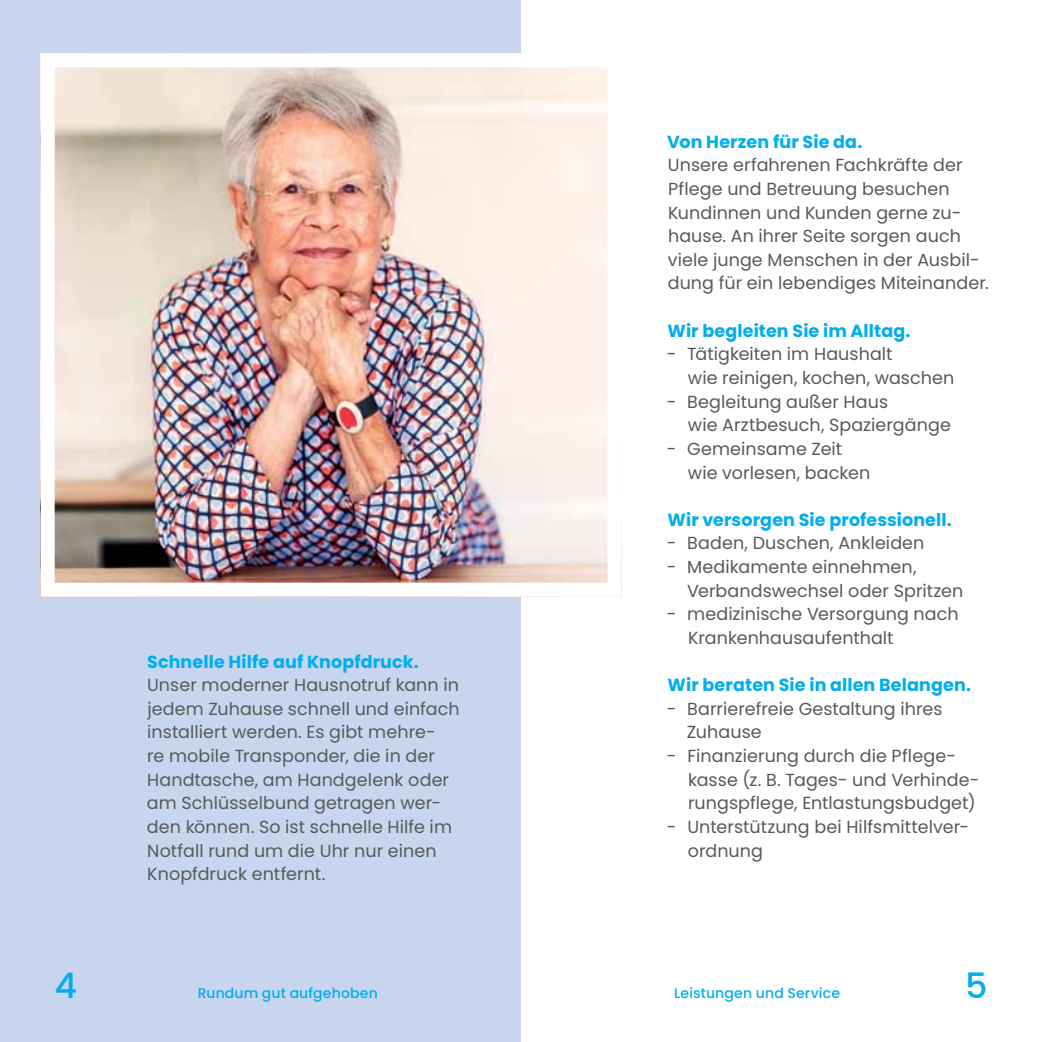
<style>
.page{position:relative;width:1042px;height:1042px;background:#fff}
.page>*{position:absolute;margin:0;border:0;box-sizing:border-box;transform-origin:0 0}
.t1{font:500 35px "Poppins";color:#00aeef}
.t2{font:17.5px/23.6px "Poppins";letter-spacing:.005em;color:#58595b}
.t3{font:700 17.5px "Poppins";letter-spacing:.005em;color:#00aeef}
.t4{font:500 14px "Poppins";letter-spacing:.01em;color:#00aeef}
</style>
<div class="page">
<div style="left:0;top:0;width:521px;height:1042px;background:#c7d6ee"></div>
<img style="left:56px;top:68px;width:550px;height:514px">
<div style="left:41px;top:53px;width:580px;height:544px;border:14px solid #fff"></div>
<h1 class="t1" style="left:55px;top:966px;width:24px">4</h1>
<p class="t3" style="left:147px;top:651px;width:273px">Schnelle Hilfe auf Knopfdruck.</p>
<p class="t2" style="left:147px;top:673px;width:314px">Unser moderner Hausnotruf kann in jedem Zuhause schnell und einfach installiert werden. Es gibt mehre-<br>re mobile Transponder, die in der<br>Handtasche, am Handgelenk oder am Schlüsselbund getragen wer&shy;den können. So ist schnelle Hilfe im<br>Notfall rund um die Uhr nur einen<br>Knopfdruck entfernt.</p>
<p class="t3" style="left:667px;top:131px;width:196px">Von Herzen für Sie da.</p>
<p class="t2" style="left:668px;top:153px;width:322px">Unsere erfahrenen Fachkräfte der Pflege und Betreuung besuchen Kundinnen und Kunden gerne zu&shy;hause. An ihrer Seite sorgen auch viele junge Menschen in der Ausbil&shy;dung für ein lebendiges Miteinander.</p>
<p class="t3" style="left:667px;top:320px;width:244px">Wir begleiten Sie im Alltag.</p>
<p class="t2" style="left:688px;top:342px;width:268px;text-indent:-21px">- Tätigkeiten im Haushalt<br>wie reinigen, kochen, waschen</p>
<p class="t2" style="left:688px;top:390px;width:264px;text-indent:-21px">- Begleitung außer Haus<br>wie Arztbesuch, Spaziergänge</p>
<p class="t2" style="left:688px;top:437px;width:184px;text-indent:-21px">- Gemeinsame Zeit wie vorlesen, backen</p>
<p class="t3" style="left:667px;top:509px;width:286px">Wir versorgen Sie professionell.</p>
<p class="t2" style="left:667px;top:531px;width:259px">- Baden, Duschen, Ankleiden</p>
<p class="t2" style="left:687px;top:555px;width:278px;text-indent:-20px">- Medikamente einnehmen,<br>Verbandswechsel oder Spritzen</p>
<p class="t2" style="left:688px;top:602px;width:272px;text-indent:-21px">- medizinische Versorgung nach<br>Krankenhausaufenthalt</p>
<p class="t3" style="left:667px;top:675px;width:305px">Wir beraten Sie in allen Belangen.</p>
<p class="t2" style="left:687px;top:697px;width:257px;text-indent:-20px">- Barrierefreie Gestaltung ihres<br>Zuhause</p>
<p class="t2" style="left:688px;top:744px;width:293px;text-indent:-21px">- Finanzierung durch die Pflege&shy;kasse (z. B. Tages- und Verhinde&shy;rungspflege, Entlastungsbudget)</p>
<p class="t2" style="left:688px;top:815px;width:283px;text-indent:-21px">- Unterstützung bei Hilfsmittelver&shy;ordnung</p>
<p class="t4" style="left:198px;top:985px;width:182px">Rundum gut aufgehoben</p>
<p class="t4" style="left:674px;top:985px;width:167px">Leistungen und Service</p>
<h1 class="t1" style="left:965px;top:966px;width:24px">5</h1>
</div>
